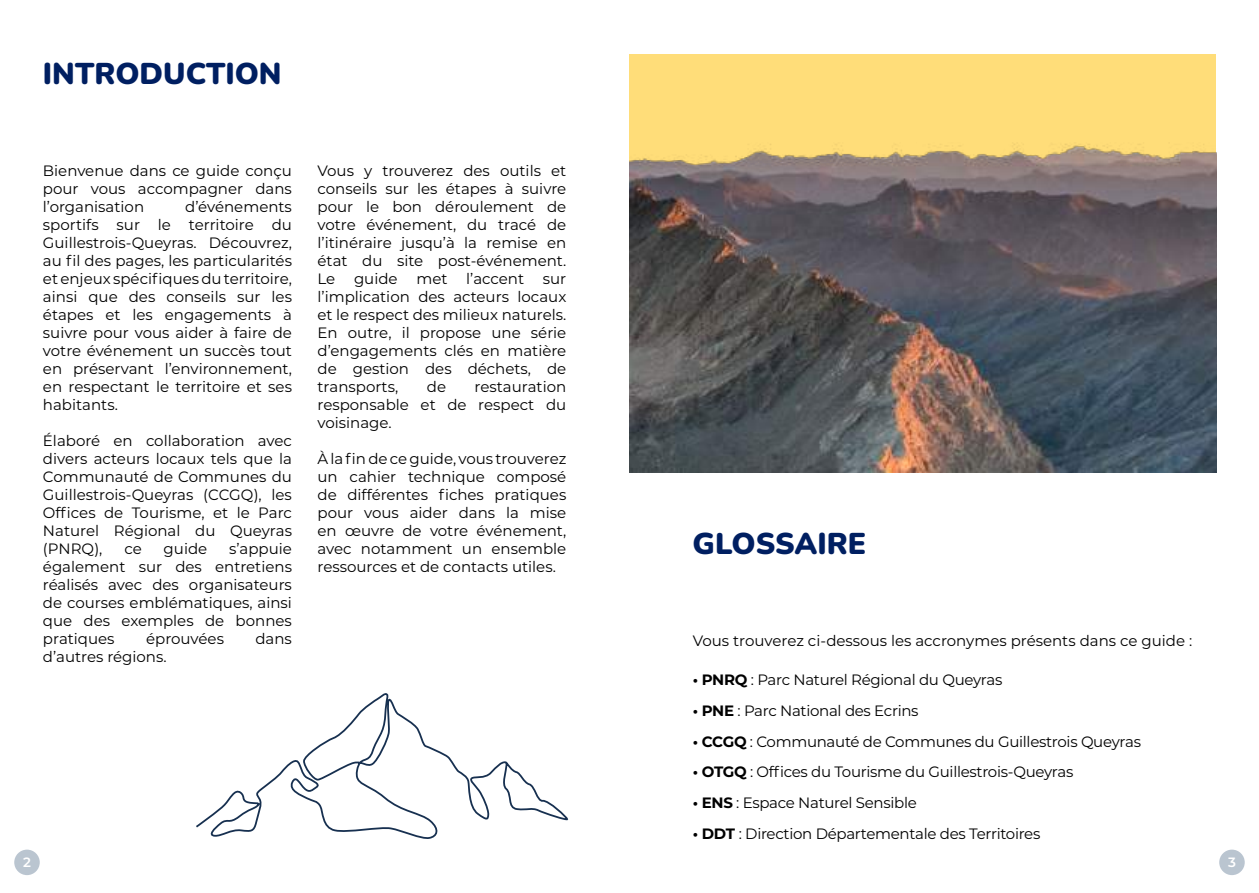
<style>
.page{position:relative;width:1259px;height:893px;background:#fff}
.page>*{position:absolute;margin:0;border:0;box-sizing:border-box;transform-origin:0 0}
.t1{font:900 30px "Nunito";color:#001f61}
.t2{font:15px/18px "Montserrat";color:#000;text-align:justify}
.t3{font:15px "Montserrat";letter-spacing:-.02em;color:#000}
.t4{font:600 13.5px "Montserrat";color:#fff}
.s1{font-weight:700}
</style>
<div class="page">
<div style="left:1219px;top:850px;width:25px;height:25px;background:#bac5d0;border-radius:50%"></div>
<div style="left:14px;top:850px;width:26px;height:25px;background:#bac5d0;border-radius:50%"></div>
<div style="left:629px;top:54px;width:587px;height:223px;background:#ffdd79"></div>
<img style="left:629px;top:144px;width:587px;height:328px">
<svg style="left:196px;top:693px;width:372px;height:146px"></svg>
<h1 class="t1" style="left:43px;top:52px;width:240px">INTRODUCTION</h1>
<p class="t2" style="left:43px;top:161px;width:250px">Bienvenue dans ce guide conçu pour vous accompagner dans l’organisation</p>
<p class="t2" style="left:43px;top:197px;width:250px;text-indent:142px">d’événements sportifs sur le territoire du Guillestrois-Queyras. Découvrez, au fil des pages, les particularités et enjeux spécifiques du territoire, ainsi que des conseils sur les étapes et les engagements à suivre pour vous aider à faire de votre événement un succès tout en préservant l’environnement, en respectant le territoire et ses habitants.</p>
<p class="t2" style="left:43px;top:431px;width:250px">Élaboré en collaboration avec divers acteurs locaux tels que la Communauté de Communes du Guillestrois-Queyras (CCGQ), les Offices de Tourisme, et le Parc Naturel Régional du Queyras (PNRQ),</p>
<p class="t2" style="left:43px;top:539px;width:250px;text-indent:186px">s’appuie également sur des entretiens réalisés avec des organisateurs de courses emblématiques, ainsi que des exemples de bonnes pratiques</p>
<p class="t2" style="left:124px;top:539px;width:19px">ce</p>
<p class="t2" style="left:164px;top:539px;width:45px">guide</p>
<p class="t2" style="left:146px;top:629px;width:79px">éprouvées</p>
<p class="t2" style="left:255px;top:629px;width:38px">dans</p>
<p class="t2" style="left:43px;top:647px;width:125px">d’autres régions.</p>
<p class="t2" style="left:317px;top:161px;width:250px">Vous y trouverez des outils et conseils sur les étapes à suivre pour le bon déroulement de votre événement, du tracé de l’itinéraire jusqu’à la remise en état du site post-événement.<br>Le guide met l’accent sur l’implication des acteurs locaux et le respect des milieux naturels.<br>En outre, il propose une série d’engagements clés en matière de gestion des déchets, de transports,</p>
<p class="t2" style="left:317px;top:377px;width:250px;text-indent:157px">restauration responsable et de respect du voisinage.</p>
<p class="t2" style="left:317px;top:449px;width:250px">À la fin de ce guide, vous trouverez un cahier technique composé de différentes fiches pratiques pour vous aider dans la mise en œuvre de votre événement, avec notamment un ensemble ressources et de contacts utiles.</p>
<p class="t2" style="left:427px;top:377px;width:21px">de</p>
<h1 class="t1" style="left:692px;top:522px;width:175px">GLOSSAIRE</h1>
<p class="t2" style="left:693px;top:631px;width:501px">Vous trouverez ci-dessous les accronymes présents dans ce guide :</p>
<p class="t3" style="left:693px;top:669px;width:311px"><span class="s1">• PNRQ</span> : Parc Naturel Régional du Queyras</p>
<p class="t3" style="left:693px;top:700px;width:227px"><span class="s1">• PNE</span> : Parc National des Ecrins</p>
<p class="t3" style="left:693px;top:731px;width:450px"><span class="s1">• CCGQ</span> : Communauté de Communes du Guillestrois Queyras</p>
<p class="t3" style="left:693px;top:762px;width:382px"><span class="s1">• OTGQ</span> : Offices du Tourisme du Guillestrois-Queyras</p>
<p class="t3" style="left:693px;top:792px;width:226px"><span class="s1">• ENS</span> : Espace Naturel Sensible</p>
<p class="t3" style="left:693px;top:823px;width:349px"><span class="s1">• DDT</span> : Direction Départementale des Territoires</p>
<p class="t4" style="left:23px;top:852px;width:9px">2</p>
<p class="t4" style="left:1228px;top:852px;width:9px">3</p>
</div>
